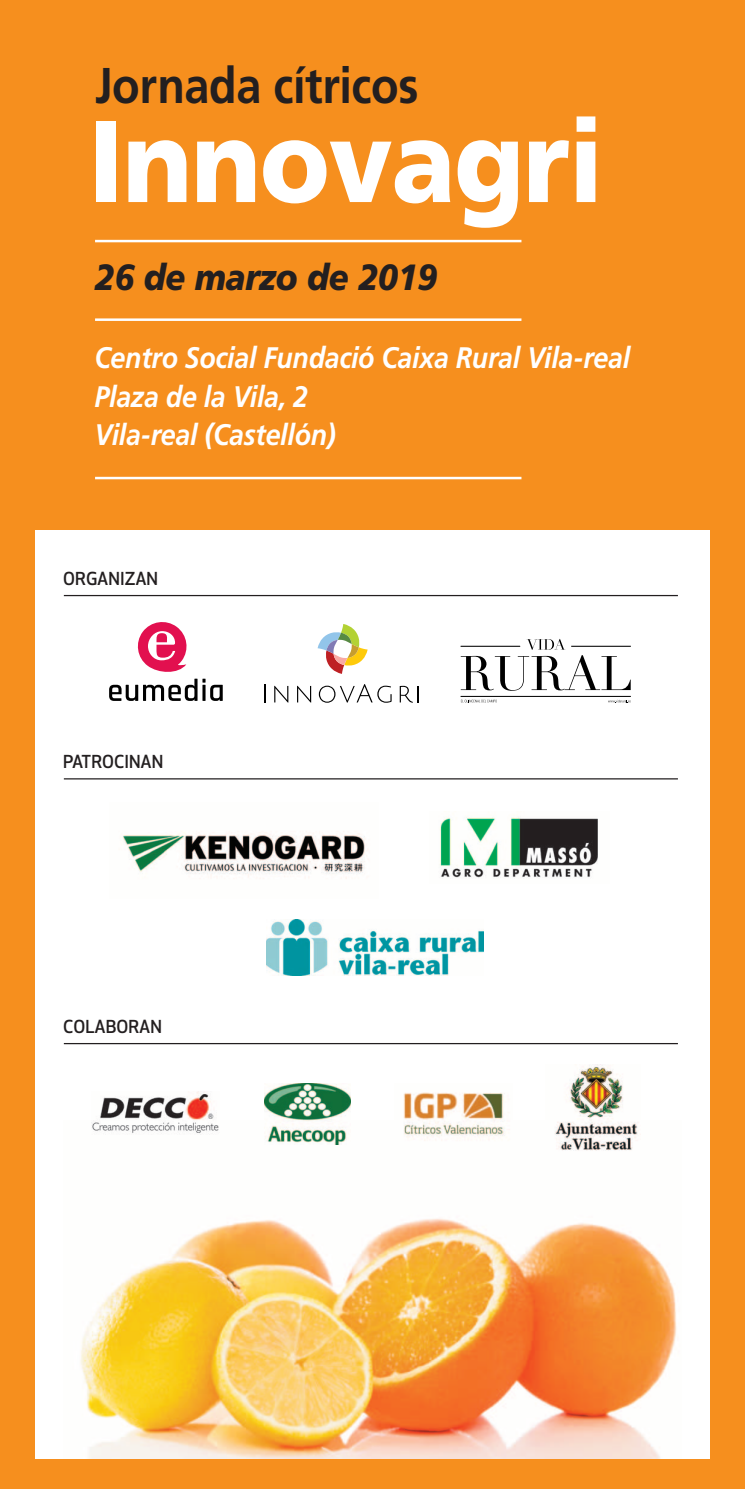
<style>
.page{position:relative;width:745px;height:1489px;background:#fff}
.page>*{position:absolute;margin:0;border:0;box-sizing:border-box;transform-origin:0 0}
.t1{font:900 116px "La Caixa Frutiger";letter-spacing:-.01em;color:#fff;scale:.9 1}
.t2{font:700 50.25px "La Caixa Frutiger";letter-spacing:-.01em;color:#231f20;scale:.9 1}
.t3{font:italic 900 36.5px "La Caixa Frutiger";letter-spacing:-.01em;color:#231f20;scale:.9 1}
.t4{font:italic 700 29.75px/38.8px "La Caixa Frutiger";letter-spacing:-.01em;color:#fff;scale:.9 1}
.t5{font:500 17.5px "Apex New";color:#231f20}
</style>
<div class="page">
<div style="left:0;top:0;width:744px;height:1488px;background:#f68f1e"></div>
<div style="left:35px;top:530px;width:674px;height:928px;background:#fff"></div>
<img style="left:80px;top:1134px;width:597px;height:324px">
<hr style="left:95px;top:240px;width:426px;height:2px;background:#fff">
<hr style="left:95px;top:318px;width:426px;height:3px;background:#fff">
<hr style="left:95px;top:477px;width:426px;height:2px;background:#fff">
<svg style="left:317px;top:624px;width:50px;height:50px"></svg>
<svg style="left:264px;top:684px;width:1px;height:18px"></svg>
<svg style="left:274px;top:685px;width:14px;height:17px"></svg>
<svg style="left:297px;top:685px;width:14px;height:17px"></svg>
<svg style="left:318px;top:684px;width:73px;height:18px"></svg>
<svg style="left:399px;top:685px;width:19px;height:17px"></svg>
<svg style="left:109px;top:622px;width:113px;height:79px"></svg>
<svg style="left:460px;top:639px;width:170px;height:51px"></svg>
<hr style="left:571px;top:645px;width:59px;height:1px;background:#000">
<hr style="left:460px;top:645px;width:59px;height:1px;background:#000">
<hr style="left:460px;top:696px;width:170px;height:1px;background:#000">
<svg style="left:460px;top:699px;width:36px;height:3px"></svg>
<svg style="left:608px;top:699px;width:22px;height:4px"></svg>
<img style="left:439px;top:817px;width:159px;height:61px">
<img style="left:122px;top:831px;width:247px;height:48px">
<img style="left:266px;top:919px;width:217px;height:56px">
<img style="left:264px;top:1083px;width:86px;height:61px">
<img style="left:91px;top:1091px;width:128px;height:44px">
<img style="left:394px;top:1092px;width:118px;height:51px">
<hr style="left:64px;top:1042px;width:613px;height:2px;background:#231f20">
<hr style="left:64px;top:778px;width:613px;height:1px;background:#231f20">
<hr style="left:64px;top:595px;width:613px;height:1px;background:#231f20">
<img style="left:545px;top:1064px;width:95px;height:88px">
<h2 class="t2" style="left:95px;top:55px;width:361px">Jornada cítricos</h2>
<h1 class="t1" style="left:89px;top:91px;width:573px">Innovagri</h1>
<p class="t3" style="left:94px;top:255px;width:382px">26 de marzo de 2019</p>
<p class="t4" style="left:94px;top:338px;width:596px">Centro Social Fundació Caixa Rural Vila-real<br>Plaza de la Vila, 2<br>Vila-real (Castellón)</p>
<p class="t5" style="left:63px;top:568px;width:96px">ORGANIZAN</p>
<p class="t5" style="left:63px;top:751px;width:102px">PATROCINAN</p>
<p class="t5" style="left:63px;top:1016px;width:100px">COLABORAN</p>
</div>
